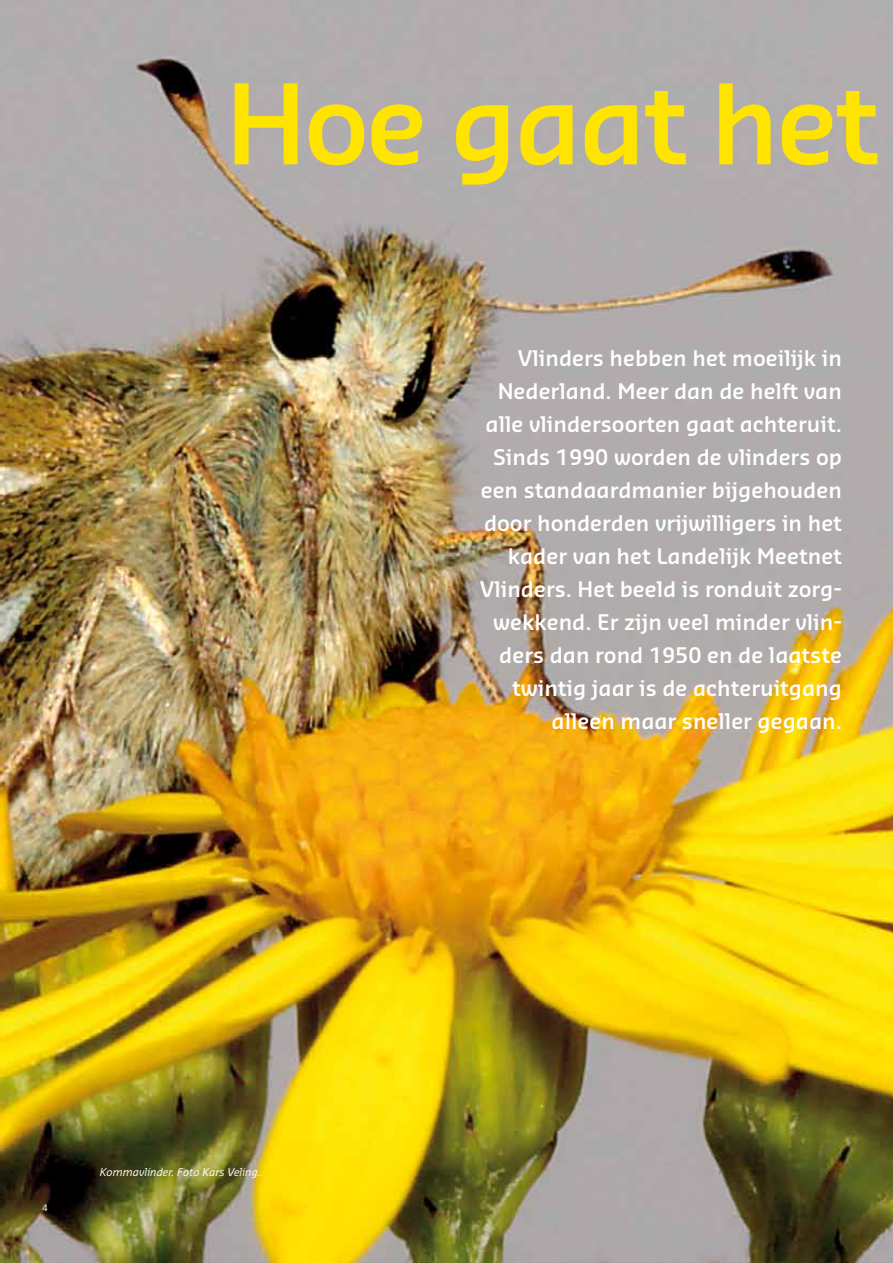
<style>
.page{position:relative;width:893px;height:1263px;background:#fff}
.page>*{position:absolute;margin:0;border:0;box-sizing:border-box;transform-origin:0 0}
.t1{font:600 108px "Sansa Std";letter-spacing:-.03em;color:#ffe301}
.t2{font:600 21px/33px "Sansa Std";color:#fff;text-align:right}
.t3{font:italic 10.5px "Sansa Std";color:#fff}
.t4{font:10.5px "Calibri";color:#fff}
</style>
<div class="page">
<img style="left:0;top:0;width:893px;height:1263px">
<h1 class="t1" style="left:225px;top:53px;width:655px">Hoe gaat het</h1>
<p class="t2" style="left:480px;top:340px;width:364px">Vlinders hebben het moeilijk in Nederland. Meer dan de helft van alle vlindersoorten gaat achteruit.<br>Sinds 1990 worden de vlinders op een standaardmanier bijgehouden door honderden vrijwilligers in het kader van het Landelijk Meetnet Vlinders. Het beeld is ronduit zorg&shy;wekkend. Er zijn veel minder vlin&shy;ders dan rond 1950 en de laatste twintig jaar is de achteruitgang alleen maar sneller gegaan.</p>
<p class="t4" style="left:43px;top:1201px;width:7px">4</p>
<p class="t3" style="left:100px;top:1165px;width:165px">Kommavlinder. Foto Kars Veling..</p>
</div>
